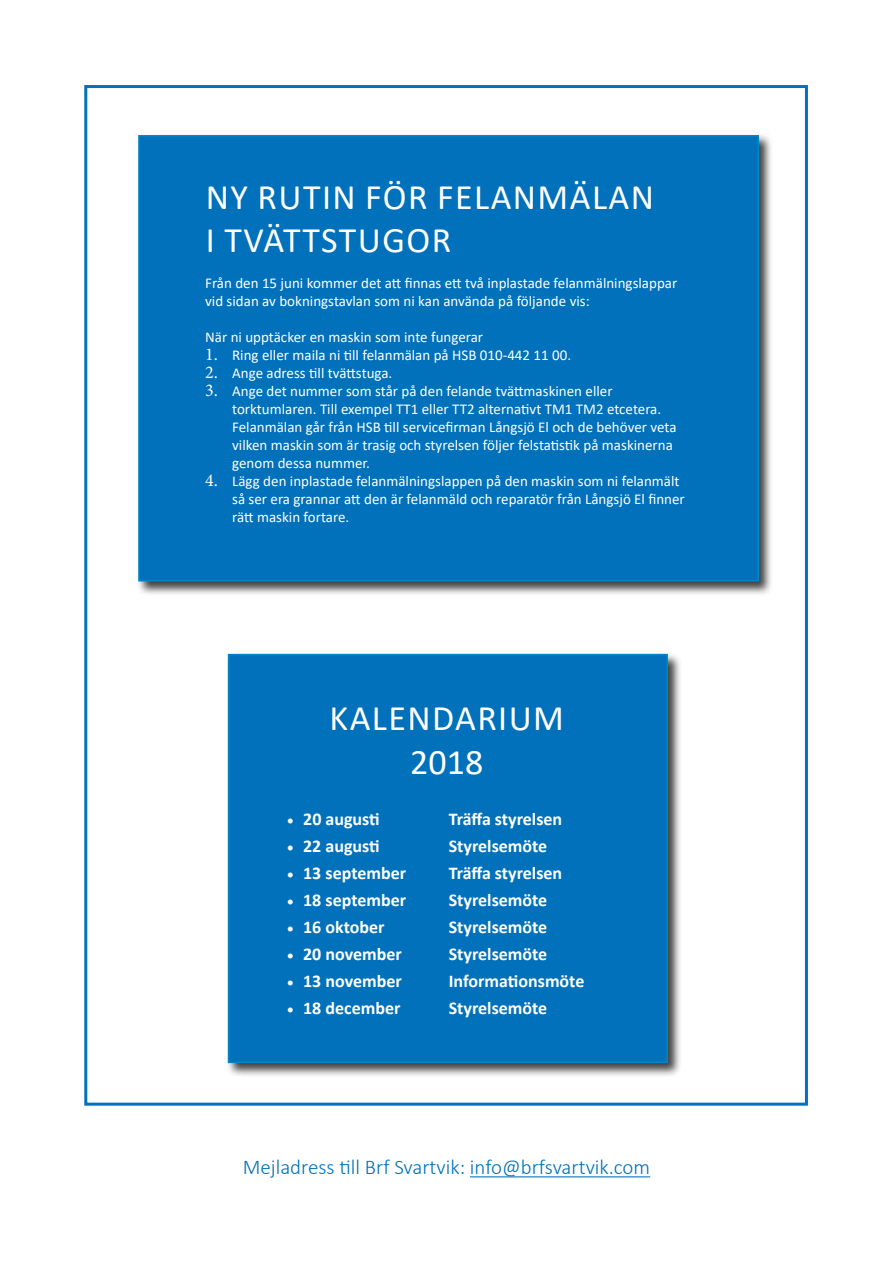
<style>
.page{position:relative;width:893px;height:1263px;background:#fff}
.page>*{position:absolute;margin:0;border:0;box-sizing:border-box;transform-origin:0 0}
.t1{font:36px/43.2px "Calibri";letter-spacing:.04em;color:#fff;text-align:center}
.t2{font:300 21px "Calibri";color:#0071ba}
.t3{font:700 18px "Calibri";color:#fff}
.t4{font:15px/18px "Calibri";color:#fff}
.s1{font-family:"Minion Pro";font-size:18px}
.s2{font-family:"Minion Pro"}
</style>
<div class="page">
<hr style="left:470px;top:1176px;width:180px;height:1px;background:#0071ba">
<div style="left:226px;top:652px;width:457px;height:426px;background:#000;opacity:.75"></div>
<div style="left:228px;top:654px;width:440px;height:409px;background:#0071ba;border:2px solid #0087c9"></div>
<div style="left:136px;top:133px;width:637px;height:463px;background:#000;opacity:.75"></div>
<div style="left:138px;top:135px;width:621px;height:446px;background:#0071ba;border:2px solid #0087c9"></div>
<h1 class="t1" style="left:206px;top:174px;width:450px;text-align:left">NY RUTIN FÖR FELANMÄLAN<br>I TVÄTTSTUGOR</h1>
<p class="t4" style="left:205px;top:274px;width:474px">Från den 15 juni kommer det att finnas ett två inplastade felanmälningslappar vid sidan av bokningstavlan som ni kan använda på följande vis:</p>
<p class="t4" style="left:205px;top:328px;width:280px">När ni upptäcker en maskin som inte fungerar</p>
<p class="t4" style="left:205px;top:346px;width:367px"><span class="s1">1.</span> Ring eller maila ni till felanmälan på HSB 010-442 11 00.</p>
<p class="t4" style="left:205px;top:364px;width:189px"><span class="s1">2.</span> Ange adress till tvättstuga.</p>
<p class="t4" style="left:232px;top:382px;width:446px;text-indent:-27px"><span class="s1">3.</span> Ange det nummer som står på den felande tvättmaskinen eller torktumlaren. Till exempel TT1 eller TT2 alternativt TM1 TM2 etcetera.<br>Felanmälan går från HSB till servicefirman Långsjö El och de behöver veta vilken maskin som är trasig och styrelsen följer felstatistik på maskinerna genom dessa nummer.</p>
<p class="t4" style="left:232px;top:472px;width:454px;text-indent:-27px"><span class="s1">4.</span> Lägg den inplastade felanmälningslappen på den maskin som ni felanmält så ser era grannar att den är felanmäld och reparatör från Långsjö El finner rätt maskin fortare.</p>
<h1 class="t1" style="left:330px;top:696px;width:236px">KALENDARIUM<br>2018</h1>
<p class="t3" style="left:287px;top:806px;width:95px"><span class="s2">•</span> 20 augusti</p>
<p class="t3" style="left:449px;top:806px;width:115px">Träffa styrelsen</p>
<p class="t3" style="left:287px;top:833px;width:95px"><span class="s2">•</span> 22 augusti</p>
<p class="t3" style="left:449px;top:833px;width:100px">Styrelsemöte</p>
<p class="t3" style="left:287px;top:860px;width:121px"><span class="s2">•</span> 13 september</p>
<p class="t3" style="left:449px;top:860px;width:115px">Träffa styrelsen</p>
<p class="t3" style="left:287px;top:887px;width:121px"><span class="s2">•</span> 18 september</p>
<p class="t3" style="left:449px;top:887px;width:100px">Styrelsemöte</p>
<p class="t3" style="left:287px;top:914px;width:99px"><span class="s2">•</span> 16 oktober</p>
<p class="t3" style="left:449px;top:914px;width:100px">Styrelsemöte</p>
<p class="t3" style="left:287px;top:941px;width:117px"><span class="s2">•</span> 20 november</p>
<p class="t3" style="left:449px;top:941px;width:100px">Styrelsemöte</p>
<p class="t3" style="left:287px;top:968px;width:117px"><span class="s2">•</span> 13 november</p>
<p class="t3" style="left:449px;top:968px;width:137px">Informationsmöte</p>
<p class="t3" style="left:287px;top:995px;width:115px"><span class="s2">•</span> 18 december</p>
<p class="t3" style="left:449px;top:995px;width:100px">Styrelsemöte</p>
<h2 class="t2" style="left:243px;top:1154px;width:409px">Mejladress till Brf Svartvik: info@brfsvartvik.com</h2>
</div>
